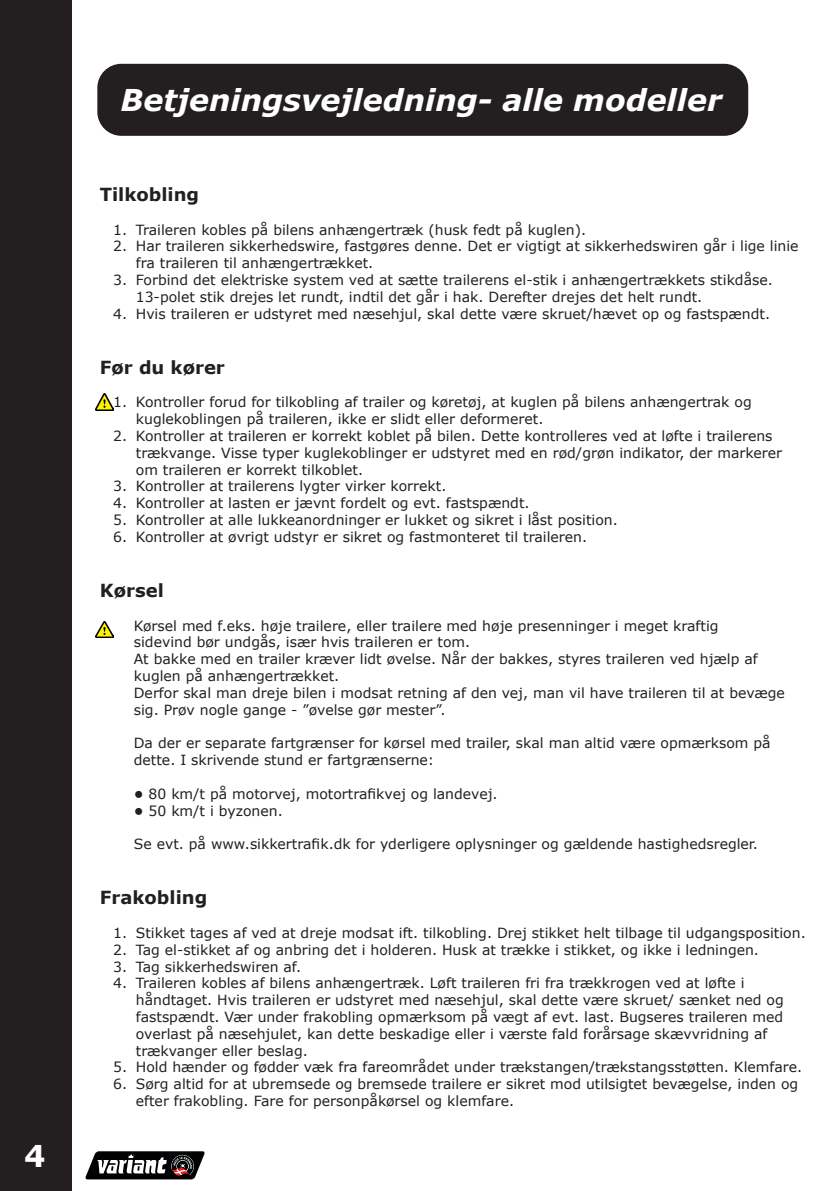
<style>
.page{position:relative;width:840px;height:1191px;background:#fff}
.page>*{position:absolute;margin:0;border:0;box-sizing:border-box;transform-origin:0 0}
.t1{font:italic 700 30px "Verdana";color:#fff}
.t2{font:700 30px "Verdana";color:#fff}
.t3{font:700 18px "Verdana";color:#231f20}
.t4{font:14px/16.8px "Verdana";color:#231f20}
.s1{font-weight:700}
</style>
<div class="page">
<div style="left:0;top:0;width:71px;height:1191px;background:#231f20"></div>
<div style="left:97px;top:64px;width:650px;height:72px;background:#231f20;border-radius:24px"></div>
<img style="left:95px;top:394px;width:18px;height:16px">
<img style="left:95px;top:621px;width:18px;height:16px">
<svg style="left:85px;top:1151px;width:120px;height:28px"></svg>
<p class="t2" style="left:24px;top:1135px;width:23px">4</p>
<p class="t1" style="left:120px;top:79px;width:602px">Betjeningsvejledning- alle modeller</p>
<p class="t3" style="left:100px;top:182px;width:101px">Tilkobling</p>
<p class="t4" style="left:113px;top:221px;width:474px">1. Traileren kobles på bilens anhængertræk (husk fedt på kuglen).</p>
<p class="t4" style="left:136px;top:238px;width:664px;text-indent:-23px">2. Har traileren sikkerhedswire, fastgøres denne. Det er vigtigt at sikkerhedswiren går i lige linie fra traileren til anhængertrækket.</p>
<p class="t4" style="left:136px;top:271px;width:638px;text-indent:-23px">3. Forbind det elektriske system ved at sætte trailerens el-stik i anhængertrækkets stikdåse.<br>13-polet stik drejes let rundt, indtil det går i hak. Derefter drejes det helt rundt.</p>
<p class="t4" style="left:113px;top:305px;width:658px">4. Hvis traileren er udstyret med næsehjul, skal dette være skruet/hævet op og fastspændt.</p>
<p class="t3" style="left:100px;top:354px;width:127px">Før du kører</p>
<p class="t4" style="left:136px;top:394px;width:617px;text-indent:-23px">1. Kontroller forud for tilkobling af trailer og køretøj, at kuglen på bilens anhængertrak og kuglekoblingen på traileren, ikke er slidt eller deformeret.</p>
<p class="t4" style="left:136px;top:427px;width:647px;text-indent:-23px">2. Kontroller at traileren er korrekt koblet på bilen. Dette kontrolleres ved at løfte i trailerens trækvange. Visse typer kuglekoblinger er udstyret med en rød/grøn indikator, der markerer om traileren er korrekt tilkoblet.</p>
<p class="t4" style="left:113px;top:478px;width:334px">3. Kontroller at trailerens lygter virker korrekt.</p>
<p class="t4" style="left:113px;top:494px;width:418px">4. Kontroller at lasten er jævnt fordelt og evt. fastspændt.</p>
<p class="t4" style="left:113px;top:511px;width:506px">5. Kontroller at alle lukkeanordninger er lukket og sikret i låst position.</p>
<p class="t4" style="left:113px;top:528px;width:475px">6. Kontroller at øvrigt udstyr er sikret og fastmonteret til traileren.</p>
<p class="t3" style="left:100px;top:578px;width:65px">Kørsel</p>
<p class="t4" style="left:134px;top:617px;width:586px">Kørsel med f.eks. høje trailere, eller trailere med høje presenninger i meget kraftig</p>
<p class="t4" style="left:134px;top:634px;width:338px">sidevind bør undgås, især hvis traileren er tom.</p>
<p class="t4" style="left:134px;top:650px;width:625px">At bakke med en trailer kræver lidt øvelse. Når der bakkes, styres traileren ved hjælp af kuglen på anhængertrækket.</p>
<p class="t4" style="left:134px;top:684px;width:652px">Derfor skal man dreje bilen i modsat retning af den vej, man vil have traileren til at bevæge sig. Prøv nogle gange - ”øvelse gør mester”.</p>
<p class="t4" style="left:134px;top:734px;width:638px">Da der er separate fartgrænser for kørsel med trailer, skal man altid være opmærksom på dette. I skrivende stund er fartgrænserne:</p>
<p class="t4" style="left:134px;top:785px;width:365px"><span class="s1">•</span> 80 km/t på motorvej, motortrafikvej og landevej.</p>
<p class="t4" style="left:134px;top:802px;width:150px"><span class="s1">•</span> 50 km/t i byzonen.</p>
<p class="t4" style="left:134px;top:835px;width:625px">Se evt. på www.sikkertrafik.dk for yderligere oplysninger og gældende hastighedsregler.</p>
<p class="t3" style="left:100px;top:885px;width:109px">Frakobling</p>
<p class="t4" style="left:113px;top:924px;width:693px">1. Stikket tages af ved at dreje modsat ift. tilkobling. Drej stikket helt tilbage til udgangsposition.</p>
<p class="t4" style="left:113px;top:941px;width:647px">2. Tag el-stikket af og anbring det i holderen. Husk at trække i stikket, og ikke i ledningen.</p>
<p class="t4" style="left:113px;top:958px;width:189px">3. Tag sikkerhedswiren af.</p>
<p class="t4" style="left:136px;top:974px;width:649px;text-indent:-23px">4. Traileren kobles af bilens anhængertræk. Løft traileren fri fra trækkrogen ved at løfte i håndtaget. Hvis traileren er udstyret med næsehjul, skal dette være skruet/ sænket ned og fastspændt. Vær under frakobling opmærksom på vægt af evt. last. Bugseres traileren med overlast på næsehjulet, kan dette beskadige eller i værste fald forårsage skævvridning af trækvanger eller beslag.</p>
<p class="t4" style="left:113px;top:1058px;width:690px">5. Hold hænder og fødder væk fra fareområdet under trækstangen/trækstangsstøtten. Klemfare.</p>
<p class="t4" style="left:136px;top:1075px;width:663px;text-indent:-23px">6. Sørg altid for at ubremsede og bremsede trailere er sikret mod utilsigtet bevægelse, inden og efter frakobling. Fare for personpåkørsel og klemfare.</p>
</div>
